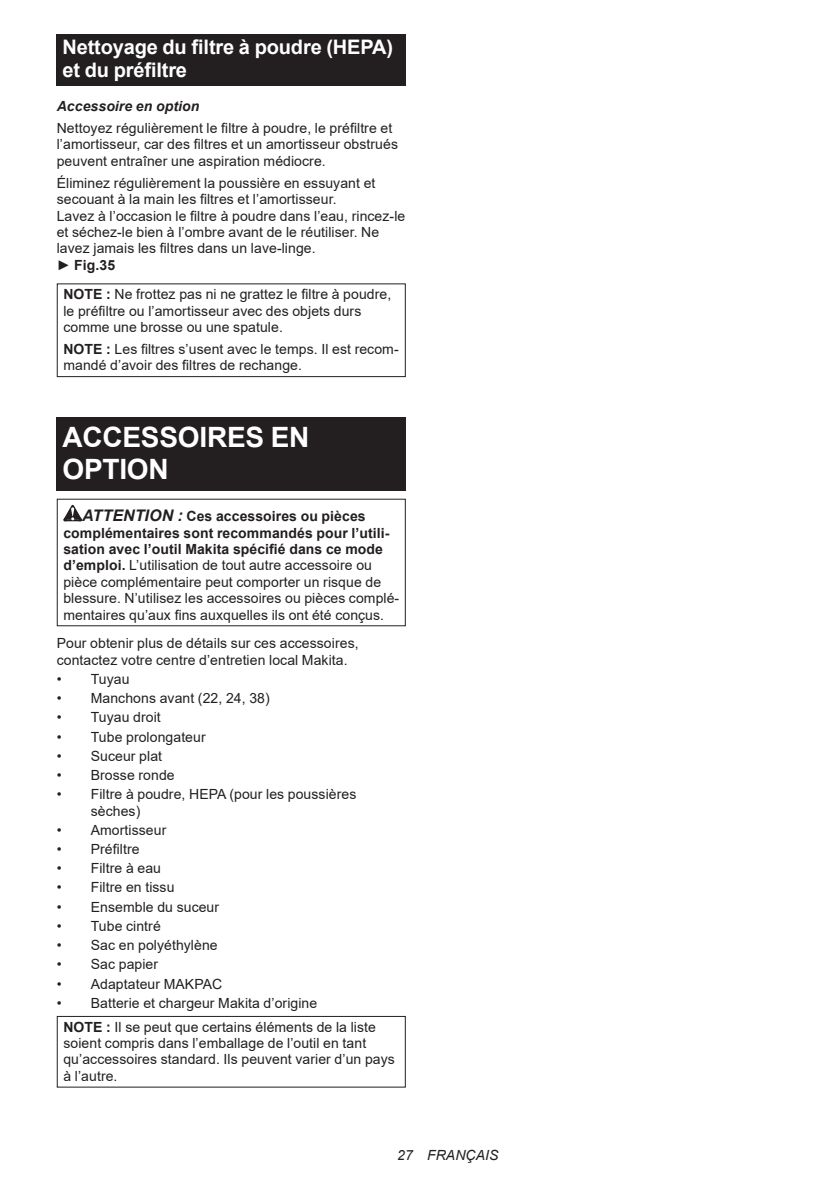
<style>
.page{position:relative;width:840px;height:1191px;background:#fff}
.page>*{position:absolute;margin:0;border:0;box-sizing:border-box;transform-origin:0 0}
.t1{font:700 28px/32.8px "Arial";letter-spacing:-.01em;color:#fff}
.t2{font:700 20px/23.4px "Arial";letter-spacing:-.01em;color:#fff}
.t3{font:14px/16.4px "Arial";letter-spacing:.005em;color:#231f20}
.t4{font:italic 700 14px "Arial";letter-spacing:.005em;color:#231f20}
.t5{font:italic 14px "Arial";letter-spacing:.005em;color:#231f20}
.s1{font-weight:700}
.s2{font-weight:700;font-style:italic;font-size:16px}
</style>
<div class="page">
<div style="left:57px;top:34px;width:348px;height:52px;background:#231f20"></div>
<div style="left:57px;top:283px;width:348px;height:94px;border:1px solid #231f20"></div>
<div style="left:57px;top:417px;width:348px;height:73px;background:#231f20"></div>
<svg style="left:63px;top:505px;width:19px;height:16px"></svg>
<div style="left:57px;top:1016px;width:348px;height:71px;border:1px solid #231f20"></div>
<h2 class="t2" style="left:62px;top:36px;width:332px">Nettoyage du filtre à poudre (HEPA) et du préfiltre</h2>
<p class="t4" style="left:57px;top:97px;width:144px">Accessoire en option</p>
<p class="t3" style="left:57px;top:120px;width:342px">Nettoyez régulièrement le filtre à poudre, le préfiltre et l’amortisseur, car des filtres et un amortisseur obstrués peuvent entraîner une aspiration médiocre.</p>
<p class="t3" style="left:57px;top:174px;width:350px">Éliminez régulièrement la poussière en essuyant et secouant à la main les filtres et l’amortisseur.<br>Lavez à l’occasion le filtre à poudre dans l’eau, rincez-le et séchez-le bien à l’ombre avant de le réutiliser. Ne lavez jamais les filtres dans un lave-linge.<br>► <span class="s1">Fig.35</span></p>
<p class="t3" style="left:63px;top:286px;width:329px"><span class="s1">NOTE :</span> Ne frottez pas ni ne grattez le filtre à poudre, le préfiltre ou l’amortisseur avec des objets durs comme une brosse ou une spatule.</p>
<p class="t3" style="left:63px;top:341px;width:336px"><span class="s1">NOTE :</span> Les filtres s’usent avec le temps. Il est recom&shy;mandé d’avoir des filtres de rechange.</p>
<h1 class="t1" style="left:62px;top:420px;width:248px">ACCESSOIRES EN<br>OPTION</h1>
<p class="t3" style="left:63px;top:508px;width:337px;text-indent:19px"><span class="s2">ATTENTION :</span> <span class="s1">Ces accessoires ou pièces complémentaires sont recommandés pour l’utili&shy;sation avec l’outil Makita spécifié dans ce mode d’emploi.</span> L’utilisation de tout autre accessoire ou pièce complémentaire peut comporter un risque de blessure. N’utilisez les accessoires ou pièces complé&shy;mentaires qu’aux fins auxquelles ils ont été conçus.</p>
<p class="t3" style="left:57px;top:635px;width:303px">Pour obtenir plus de détails sur ces accessoires, contactez votre centre d’entretien local Makita.</p>
<p class="t3" style="left:57px;top:670px;width:74px">• Tuyau</p>
<p class="t3" style="left:57px;top:690px;width:214px">• Manchons avant (22, 24, 38)</p>
<p class="t3" style="left:57px;top:709px;width:105px">• Tuyau droit</p>
<p class="t3" style="left:57px;top:728px;width:150px">• Tube prolongateur</p>
<p class="t3" style="left:57px;top:747px;width:107px">• Suceur plat</p>
<p class="t3" style="left:57px;top:767px;width:119px">• Brosse ronde</p>
<p class="t3" style="left:91px;top:786px;width:267px;text-indent:-34px">• Filtre à poudre, HEPA (pour les poussières sèches)</p>
<p class="t3" style="left:57px;top:821px;width:111px">• Amortisseur</p>
<p class="t3" style="left:57px;top:841px;width:84px">• Préfiltre</p>
<p class="t3" style="left:57px;top:860px;width:106px">• Filtre à eau</p>
<p class="t3" style="left:57px;top:879px;width:119px">• Filtre en tissu</p>
<p class="t3" style="left:57px;top:898px;width:164px">• Ensemble du suceur</p>
<p class="t3" style="left:57px;top:917px;width:105px">• Tube cintré</p>
<p class="t3" style="left:57px;top:937px;width:162px">• Sac en polyéthylène</p>
<p class="t3" style="left:57px;top:956px;width:103px">• Sac papier</p>
<p class="t3" style="left:57px;top:975px;width:167px">• Adaptateur MAKPAC</p>
<p class="t3" style="left:63px;top:990px;width:314px;line-height:23.8px;text-indent:-7px">• Batterie et chargeur Makita d’origine<br><span class="s1">NOTE :</span> Il se peut que certains éléments de la liste</p>
<p class="t3" style="left:63px;top:1034px;width:333px">soient compris dans l’emballage de l’outil en tant qu’accessoires standard. Ils peuvent varier d’un pays à l’autre.</p>
<p class="t5" style="left:397px;top:1146px;width:103px">27 FRANÇAIS</p>
</div>
